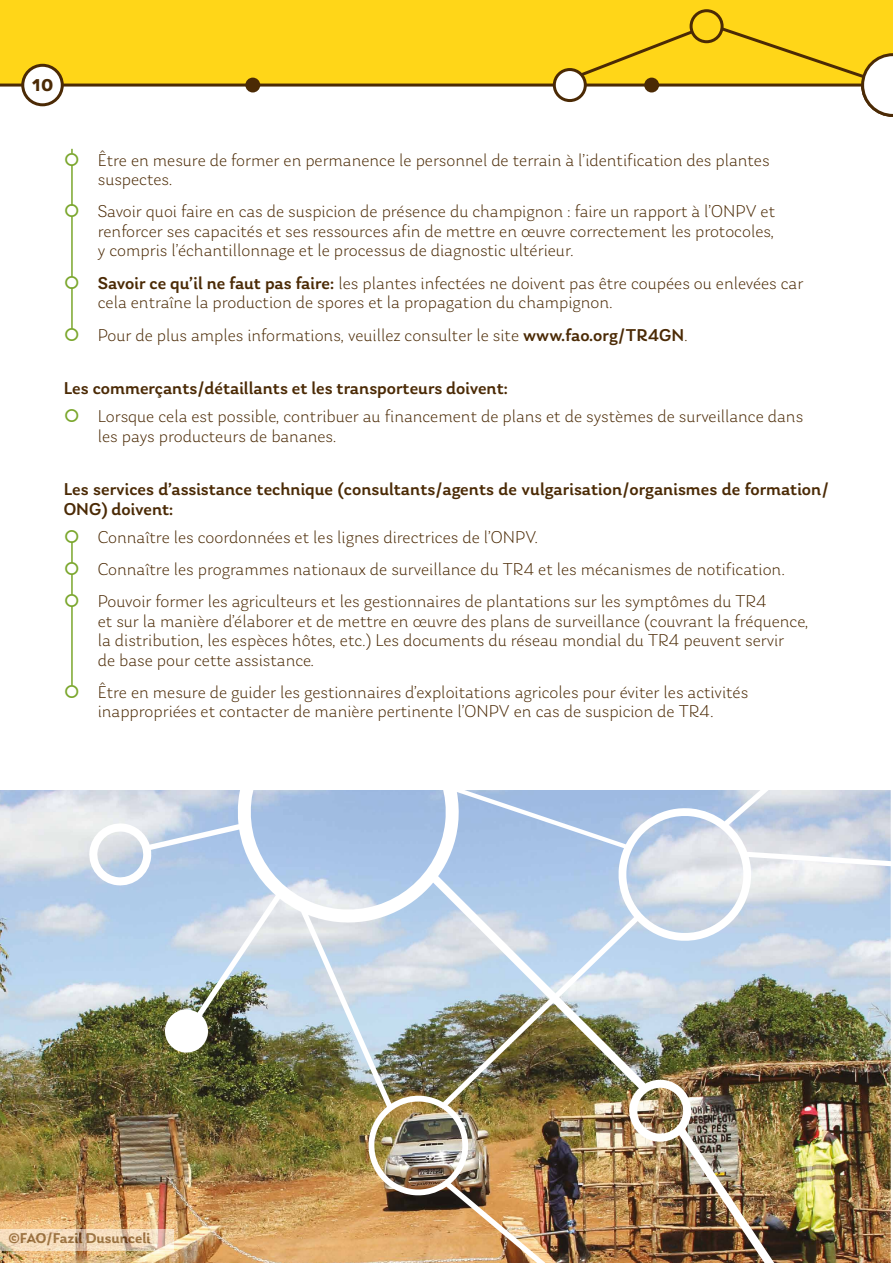
<style>
.page{position:relative;width:893px;height:1263px;background:#fff}
.page>*{position:absolute;margin:0;border:0;box-sizing:border-box;transform-origin:0 0}
.t1{font:300 18px/19.5px "Laca";color:#4b2a05}
.t2{font:500 18px/19.5px "Laca";color:#4b2a05}
.t3{font:700 18px "Laca";color:#4b2a05}
.t4{font:600 15px "Laca";color:#4b2a05}
.s1{font-weight:500}
.s2{font-size:18.15px}
</style>
<div class="page">
<div style="left:0;top:0;width:893px;height:85px;background:#ffd618"></div>
<hr style="left:0;top:84px;width:893px;height:3px;background:#4b2a05">
<div style="left:23px;top:65px;width:39px;height:40px;background:#fff;border-radius:50%"></div>
<div style="left:21px;top:64px;width:43px;height:42px;border:3px solid #4b2a05;border-radius:50%"></div>
<div style="left:245px;top:78px;width:15px;height:14px;background:#4b2a05;border-radius:50%"></div>
<div style="left:554px;top:70px;width:31px;height:31px;background:#fff;border-radius:50%"></div>
<div style="left:553px;top:68px;width:34px;height:34px;border:3px solid #4b2a05;border-radius:50%"></div>
<svg style="left:691px;top:11px;width:31px;height:31px"></svg>
<div style="left:690px;top:9px;width:34px;height:34px;border:3px solid #4b2a05;border-radius:50%"></div>
<svg style="left:570px;top:22px;width:323px;height:95px"></svg>
<img style="left:0;top:791px;width:88px;height:472px">
<img style="left:88px;top:790px;width:803px;height:473px">
<hr style="left:71px;top:165px;width:2px;height:41px;background:#7aa62c">
<hr style="left:71px;top:216px;width:2px;height:61px;background:#7aa62c">
<hr style="left:71px;top:287px;width:2px;height:42px;background:#7aa62c">
<hr style="left:71px;top:542px;width:2px;height:21px;background:#7aa62c">
<hr style="left:71px;top:574px;width:2px;height:21px;background:#7aa62c">
<hr style="left:71px;top:606px;width:2px;height:79px;background:#7aa62c">
<svg style="left:0;top:1229px;width:173px;height:21px;background:#eed7ba"></svg>
<svg style="left:71px;top:149px;width:2px;height:17px"></svg>
<p class="t3" style="left:32px;top:75px;width:23px">10</p>
<p class="t1" style="left:98px;top:150px;width:673px">Être en mesure de former en permanence le personnel de terrain à l’identification des plantes suspectes.</p>
<p class="t1" style="left:98px;top:202px;width:679px;text-align:justify">Savoir quoi faire en cas de suspicion de présence du champignon : faire un rapport à l’ONPV et renforcer ses capacités et ses ressources afin de mettre en œuvre correctement les protocoles, y compris l’échantillonnage et le processus de diagnostic ultérieur.</p>
<p class="t1" style="left:98px;top:273px;width:707px"><span class="s1">Savoir ce qu’il ne faut pas faire:</span> les plantes infectées ne doivent pas être coupées ou enlevées car cela entraîne la production de spores et la propagation du champignon.</p>
<p class="t1" style="left:98px;top:325px;width:592px">Pour de plus amples informations, veuillez consulter le site <span class="s1">www.fao.org/TR4GN</span><span class="s2">.</span></p>
<p class="t2" style="left:64px;top:378px;width:446px">Les commerçants/détaillants et les transporteurs doivent:</p>
<p class="t1" style="left:98px;top:407px;width:707px">Lorsque cela est possible, contribuer au financement de plans et de systèmes de surveillance dans les pays producteurs de bananes.</p>
<p class="t2" style="left:64px;top:479px;width:767px">Les services d’assistance technique (consultants/agents de vulgarisation/organismes de formation/<br>ONG) doivent:</p>
<p class="t1" style="left:98px;top:521px;width:689px;line-height:32.2px">Connaître les coordonnées et les lignes directrices de l’ONPV.<br>Connaître les programmes nationaux de surveillance du TR4 et les mécanismes de notification.<br>Pouvoir former les agriculteurs et les gestionnaires de plantations sur les symptômes du TR4</p>
<p class="t1" style="left:98px;top:611px;width:712px">et sur la manière d’élaborer et de mettre en œuvre des plans de surveillance (couvrant la fréquence, la distribution, les espèces hôtes, etc.) Les documents du réseau mondial du TR4 peuvent servir<br>de base pour cette assistance.</p>
<p class="t1" style="left:98px;top:682px;width:652px">Être en mesure de guider les gestionnaires d’exploitations agricoles pour éviter les activités inappropriées et contacter de manière pertinente l’ONPV en cas de suspicion de TR4.</p>
<p class="t4" style="left:9px;top:1229px;width:143px">©FAO/Fazil Dusunceli</p>
</div>
